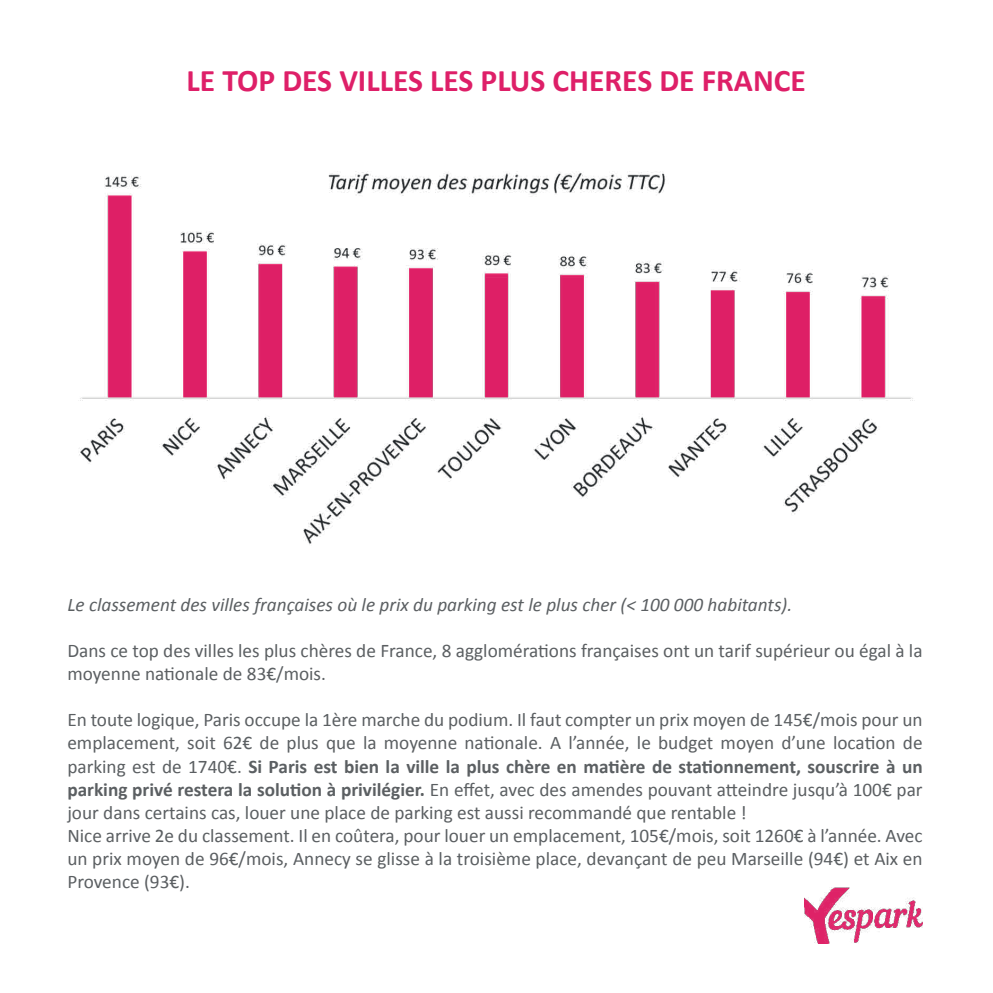
<style>
.page{position:relative;width:993px;height:993px;background:#fff}
.page>*{position:absolute;margin:0;border:0;box-sizing:border-box;transform-origin:0 0}
.t1{font:700 31.5px "Calibri";color:#de1f68}
.t2{font:19.25px/23.1px "Calibri";color:#5b5f62}
.t3{font:italic 19.25px "Calibri";color:#5b5f62}
.s1{font-weight:700}
</style>
<div class="page">
<img style="left:804px;top:887px;width:118px;height:56px">
<img style="left:79px;top:171px;width:834px;height:374px">
<h1 class="t1" style="left:186px;top:61px;width:620px">LE TOP DES VILLES LES PLUS CHERES DE FRANCE</h1>
<p class="t3" style="left:67px;top:591px;width:726px">Le classement des villes françaises où le prix du parking est le plus cher (&lt; 100 000 habitants).</p>
<p class="t2" style="left:67px;top:638px;width:856px">Dans ce top des villes les plus chères de France, 8 agglomérations françaises ont un tarif supérieur ou égal à la moyenne nationale de 83€/mois.</p>
<p class="t2" style="left:67px;top:708px;width:856px">En toute logique, Paris occupe la 1ère marche du podium. Il faut compter un prix moyen de 145€/mois pour un emplacement, soit 62€ de plus que la moyenne nationale. A l’année, le budget moyen d’une location de parking est de 1740€. <span class="s1">Si Paris est bien la ville la plus chère en matière de stationnement, souscrire à un parking privé restera la solution à privilégier.</span> En effet, avec des amendes pouvant atteindre jusqu’à 100€ par jour dans certains cas, louer une place de parking est aussi recommandé que rentable !<br>Nice arrive 2e du classement. Il en coûtera, pour louer un emplacement, 105€/mois, soit 1260€ à l’année. Avec un prix moyen de 96€/mois, Annecy se glisse à la troisième place, devançant de peu Marseille (94€) et Aix en Provence (93€).</p>
</div>
